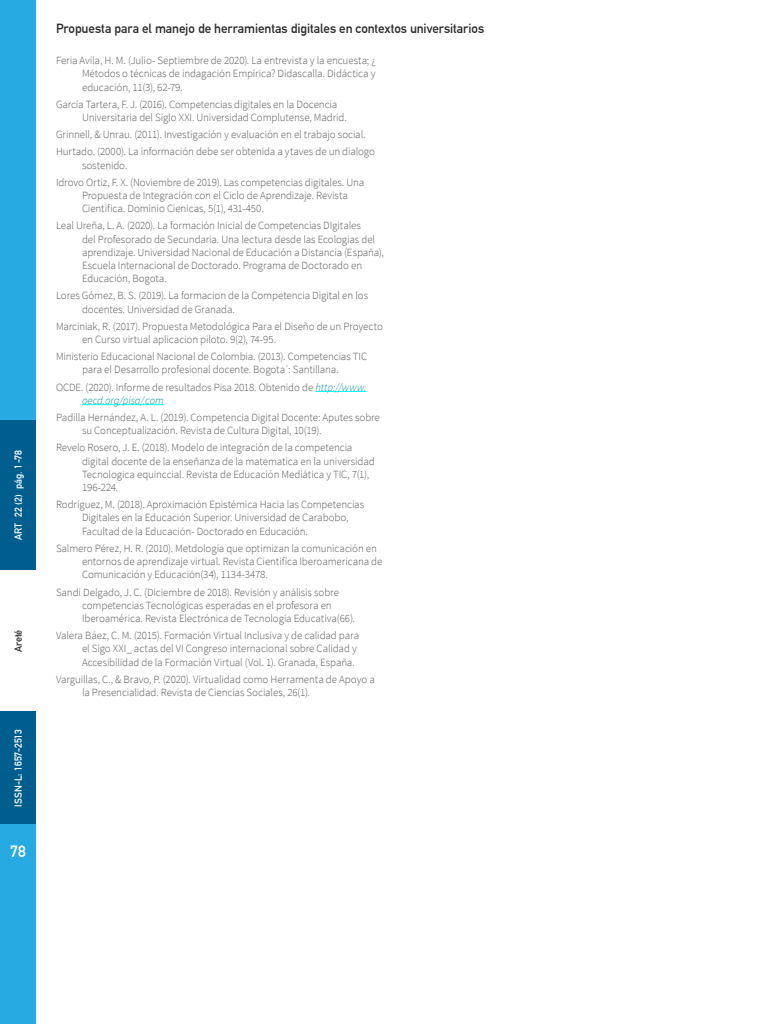
<style>
.page{position:relative;width:768px;height:1024px;background:#fff}
.page>*{position:absolute;margin:0;border:0;box-sizing:border-box;transform-origin:0 0}
.t1{font:700 16px "DIN Alternate";color:#fff}
.t2{font:700 13px "DIN Alternate";letter-spacing:-.005em;color:#2a2a2a}
.t3{font:300 11px/13.2px "Source Sans Pro";letter-spacing:-.01em;color:#5a5a5a}
.t4{font:700 10px "DIN Alternate";letter-spacing:.01em;color:#fff}
.t5{font:700 10px "DIN Alternate";color:#2a2a2a}
.s1{font-style:italic;color:#09909f}
</style>
<div class="page">
<hr style="left:315px;top:391px;width:51px;height:1px;background:#0ff">
<hr style="left:82px;top:404px;width:82px;height:1px;background:#0ff">
<div style="left:0;top:712px;width:36px;height:312px;background:#27aae1"></div>
<div style="left:0;top:0;width:36px;height:570px;background:#27aae1"></div>
<div style="left:0;top:712px;width:36px;height:112px;background:#005e8f"></div>
<div style="left:0;top:420px;width:36px;height:150px;background:#005e8f"></div>
<p class="t4" style="left:11px;top:540px;width:92px;rotate:-90deg">ART 22 (2) pág. 1-78</p>
<p class="t5" style="left:11px;top:652px;width:24px;rotate:-90deg">Areté</p>
<p class="t4" style="left:11px;top:807px;width:79px;rotate:-90deg">ISSN-L: 1657-2513</p>
<h1 class="t1" style="left:10px;top:839px;width:17px">78</h1>
<p class="t2" style="left:56px;top:19px;width:430px">Propuesta para el manejo de herramientas digitales en contextos universitarios</p>
<p class="t3" style="left:82px;top:54px;width:295px;text-align:justify;text-indent:-26px">Feria Avila, H. M. (Julio- Septiembre de 2020). La entrevista y la encuesta; ¿ Métodos o técnicas de indagación Empírica? Didascalla. Didáctica y educación, 11(3), 62-79.</p>
<p class="t3" style="left:82px;top:98px;width:266px;text-indent:-26px">García Tartera, F. J. (2016). Competencias digitales en la Docencia<br>Universitaria del Siglo XXI. Universidad Complutense, Madrid.</p>
<p class="t3" style="left:56px;top:126px;width:320px;line-height:17.2px">Grinnell, &amp; Unrau. (2011). Investigación y evaluación en el trabajo social.<br>Hurtado. (2000). La información debe ser obtenida a ytaves de un dialogo</p>
<p class="t3" style="left:56px;top:156px;width:310px;line-height:17.2px;text-indent:26px">sostenido.<br>Idrovo Ortiz, F. X. (Noviembre de 2019). Las competencias digitales. Una</p>
<p class="t3" style="left:82px;top:189px;width:268px">Propuesta de Integración con el Ciclo de Aprendizaje. Revista<br>Cientifica. Dominio Cienicas, 5(1), 431-450.</p>
<p class="t3" style="left:82px;top:219px;width:303px;text-indent:-26px">Leal Ureña, L. A. (2020). La formación Inicial de Competencias DIgitales<br>del Profesorado de Secundaria. Una lectura desde las Ecologias del aprendizaje. Universidad Nacional de Educación a Distancia (España), Escuela Internacional de Doctorado. Programa de Doctorado en Educación, Bogota.</p>
<p class="t3" style="left:82px;top:289px;width:288px;text-indent:-26px">Lores Gómez, B. S. (2019). La formacion de la Competencia Digital en los docentes. Universidad de Granada.</p>
<p class="t3" style="left:82px;top:320px;width:302px;text-indent:-26px">Marciniak, R. (2017). Propuesta Metodológica Para el Diseño de un Proyecto en Curso virtual aplicacion piloto. 9(2), 74-95.</p>
<p class="t3" style="left:56px;top:350px;width:313px;text-align:center">Ministerio Educacional Nacional de Colombia. (2013). Competencias TIC para el Desarrollo profesional docente. Bogota´: Santillana.</p>
<p class="t3" style="left:82px;top:380px;width:286px;text-indent:-26px">OCDE. (2020). Informe de resultados Pisa 2018. Obtenido de <span class="s1">http://www. oecd.org/pisa/.com</span></p>
<p class="t3" style="left:82px;top:411px;width:299px;text-indent:-26px">Padilla Hernández, A. L. (2019). Competencia Digital Docente: Aputes sobre su Conceptualización. Revista de Cultura Digital, 10(19).</p>
<p class="t3" style="left:82px;top:441px;width:294px;text-indent:-26px">Revelo Rosero, J. E. (2018). Modelo de integración de la competencia digital docente de la enseñanza de la matematica en la universidad Tecnologica equinccial. Revista de Educación Mediática y TIC, 7(1), 196-224.</p>
<p class="t3" style="left:82px;top:498px;width:284px;text-indent:-26px">Rodríguez, M. (2018). Aproximación Epistémica Hacia las Competencias<br>Digitales en la Educación Superior. Universidad de Carabobo,<br>Facultad de la Educación- Doctorado en Educación.</p>
<p class="t3" style="left:82px;top:542px;width:302px;text-indent:-26px">Salmero Pérez, H. R. (2010). Metdología que optimizan la comunicación en entornos de aprendizaje virtual. Revista Cientifíca Iberoamericana de<br>Comunicación y Educación(34), 1134-3478.</p>
<p class="t3" style="left:82px;top:585px;width:275px;text-indent:-26px">Sandi Delgado, J. C. (Diciembre de 2018). Revisión y análisis sobre competencias Tecnológicas esperadas en el profesora en<br>Iberoamérica. Revista Electrónica de Tecnología Educativa(66).</p>
<p class="t3" style="left:82px;top:629px;width:279px;text-indent:-26px">Valera Báez, C. M. (2015). Formación Virtual Inclusiva y de calidad para el Sigo XXI_ actas del VI Congreso internacional sobre Calidad y<br>Accesibilidad de la Formación Virtual (Vol. 1). Granada, España.</p>
<p class="t3" style="left:82px;top:673px;width:294px;text-indent:-26px">Varguillas, C., &amp; Bravo, P. (2020). Virtualidad como Herramenta de Apoyo a la Presencialidad. Revista de Ciencias Sociales, 26(1).</p>
</div>
